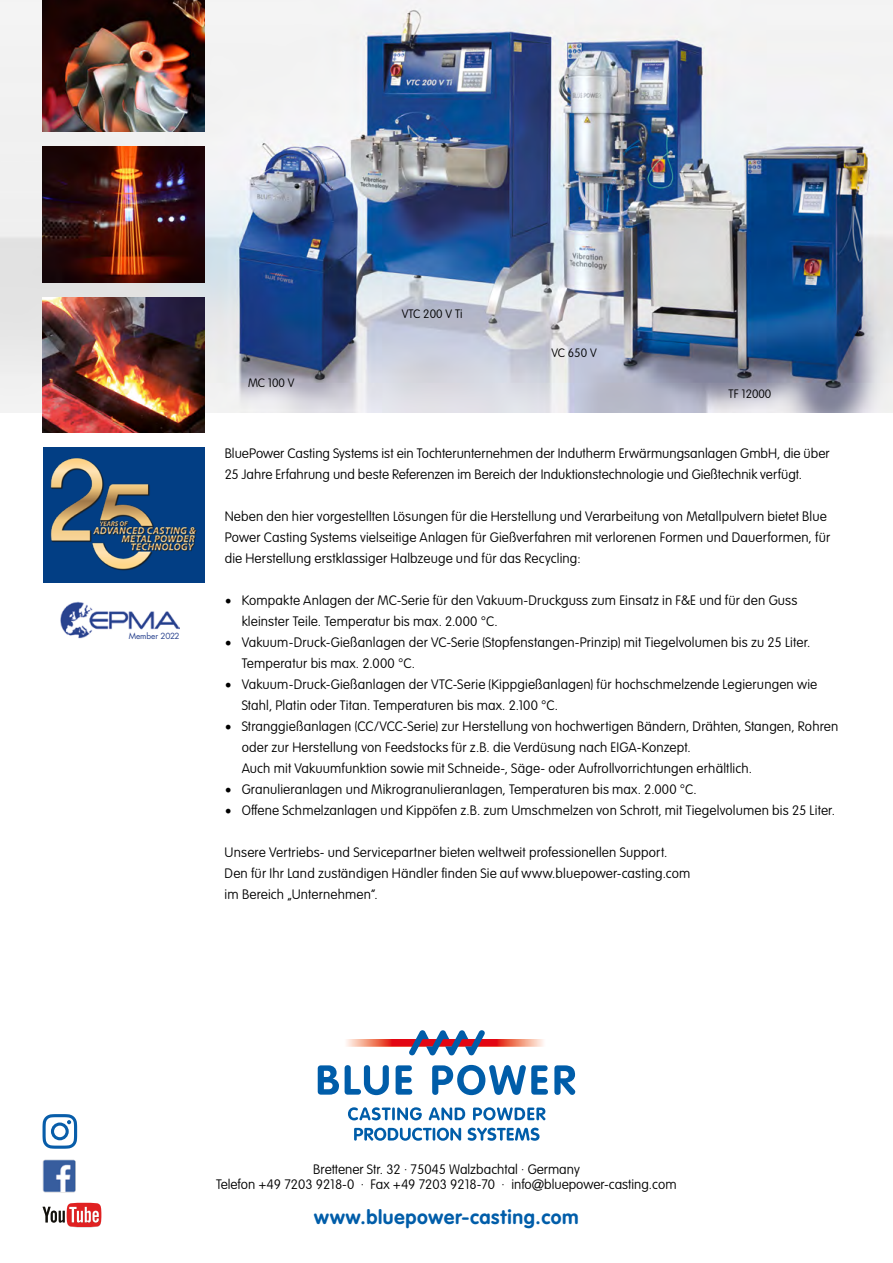
<style>
.page{position:relative;width:893px;height:1263px;background:#fff}
.page>*{position:absolute;margin:0;border:0;box-sizing:border-box;transform-origin:0 0}
.t1{font:700 19.5px "VAG Rounded Next";letter-spacing:.03em;color:#005da9}
.t2{font:300 13.5px/21px "VAG Rounded Next";letter-spacing:.01em;color:#000}
.t3{font:300 12px "VAG Rounded Next";color:#000}
.t4{font:8.25px "Futura Std";letter-spacing:-.01em;color:#28428e}
.s1{font-family:"Minion Pro";font-weight:400;font-size:18px}
</style>
<div class="page">
<img style="left:61px;top:601px;width:119px;height:38px">
<img style="left:0;top:0;width:893px;height:412px">
<img style="left:43px;top:0;width:161px;height:132px">
<img style="left:43px;top:147px;width:161px;height:135px">
<img style="left:43px;top:297px;width:161px;height:135px">
<div style="left:43px;top:447px;width:161px;height:136px;background:#023e84"></div>
<img style="left:50px;top:458px;width:147px;height:113px">
<img style="left:346px;top:1039px;width:198px;height:7px">
<svg style="left:408px;top:1030px;width:78px;height:26px"></svg>
<svg style="left:318px;top:1065px;width:21px;height:30px"></svg>
<svg style="left:345px;top:1065px;width:44px;height:30px"></svg>
<svg style="left:396px;top:1065px;width:16px;height:30px"></svg>
<svg style="left:432px;top:1065px;width:116px;height:30px"></svg>
<svg style="left:554px;top:1065px;width:21px;height:30px"></svg>
<svg style="left:354px;top:1128px;width:186px;height:13px"></svg>
<svg style="left:348px;top:1107px;width:197px;height:13px"></svg>
<img style="left:43px;top:1159px;width:33px;height:34px">
<svg style="left:43px;top:1203px;width:58px;height:24px"></svg>
<svg style="left:43px;top:1114px;width:34px;height:35px"></svg>
<p class="t4" style="left:129px;top:631px;width:52px">Member 2022</p>
<p class="t3" style="left:248px;top:376px;width:48px">MC 100 V</p>
<p class="t3" style="left:402px;top:307px;width:62px">VTC 200 V Ti</p>
<p class="t3" style="left:551px;top:346px;width:47px">VC 650 V</p>
<p class="t3" style="left:729px;top:387px;width:44px">TF 12000</p>
<p class="t2" style="left:225px;top:443px;width:607px">BluePower Casting Systems ist ein Tochterunternehmen der Indutherm Erwärmungsanlagen GmbH, die über<br>25 Jahre Erfahrung und beste Referenzen im Bereich der Induktionstechnologie und Gießtechnik verfügt.</p>
<p class="t2" style="left:225px;top:506px;width:607px">Neben den hier vorgestellten Lösungen für die Herstellung und Verarbeitung von Metallpulvern bietet Blue<br>Power Casting Systems vielseitige Anlagen für Gießverfahren mit verlorenen Formen und Dauerformen, für die Herstellung erstklassiger Halbzeuge und für das Recycling:</p>
<p class="t2" style="left:242px;top:590px;width:557px;text-indent:-17px"><span class="s1">•</span> Kompakte Anlagen der MC-Serie für den Vakuum-Druckguss zum Einsatz in F&amp;E und für den Guss kleinster Teile. Temperatur bis max. 2.000 °C.</p>
<p class="t2" style="left:242px;top:632px;width:570px;text-indent:-17px"><span class="s1">•</span> Vakuum-Druck-Gießanlagen der VC-Serie (Stopfenstangen-Prinzip) mit Tiegelvolumen bis zu 25 Liter.<br>Temperatur bis max. 2.000 °C.</p>
<p class="t2" style="left:242px;top:674px;width:577px;text-indent:-17px"><span class="s1">•</span> Vakuum-Druck-Gießanlagen der VTC-Serie (Kippgießanlagen) für hochschmelzende Legierungen wie<br>Stahl, Platin oder Titan. Temperaturen bis max. 2.100 °C.</p>
<p class="t2" style="left:242px;top:716px;width:598px;text-indent:-17px"><span class="s1">•</span> Stranggießanlagen (CC/VCC-Serie) zur Herstellung von hochwertigen Bändern, Drähten, Stangen, Rohren oder zur Herstellung von Feedstocks für z.B. die Verdüsung nach EIGA-Konzept.<br>Auch mit Vakuumfunktion sowie mit Schneide-, Säge- oder Aufrollvorrichtungen erhältlich.</p>
<p class="t2" style="left:225px;top:779px;width:474px"><span class="s1">•</span> Granulieranlagen und Mikrogranulieranlagen, Temperaturen bis max. 2.000 °C.</p>
<p class="t2" style="left:225px;top:800px;width:612px"><span class="s1">•</span> Offene Schmelzanlagen und Kippöfen z.B. zum Umschmelzen von Schrott, mit Tiegelvolumen bis 25 Liter.</p>
<p class="t2" style="left:225px;top:842px;width:467px">Unsere Vertriebs- und Servicepartner bieten weltweit professionellen Support.<br>Den für Ihr Land zuständigen Händler finden Sie auf www.bluepower-casting.com im Bereich „Unternehmen“.</p>
<p class="t2" style="left:216px;top:1162px;width:462px;line-height:15px;text-align:center">Brettener Str. 32 · 75045 Walzbachtal · Germany<br>Telefon +49 7203 9218-0 · Fax +49 7203 9218-70 · info@bluepower-casting.com</p>
<h1 class="t1" style="left:314px;top:1205px;width:266px">www.bluepower-casting.com</h1>
</div>
